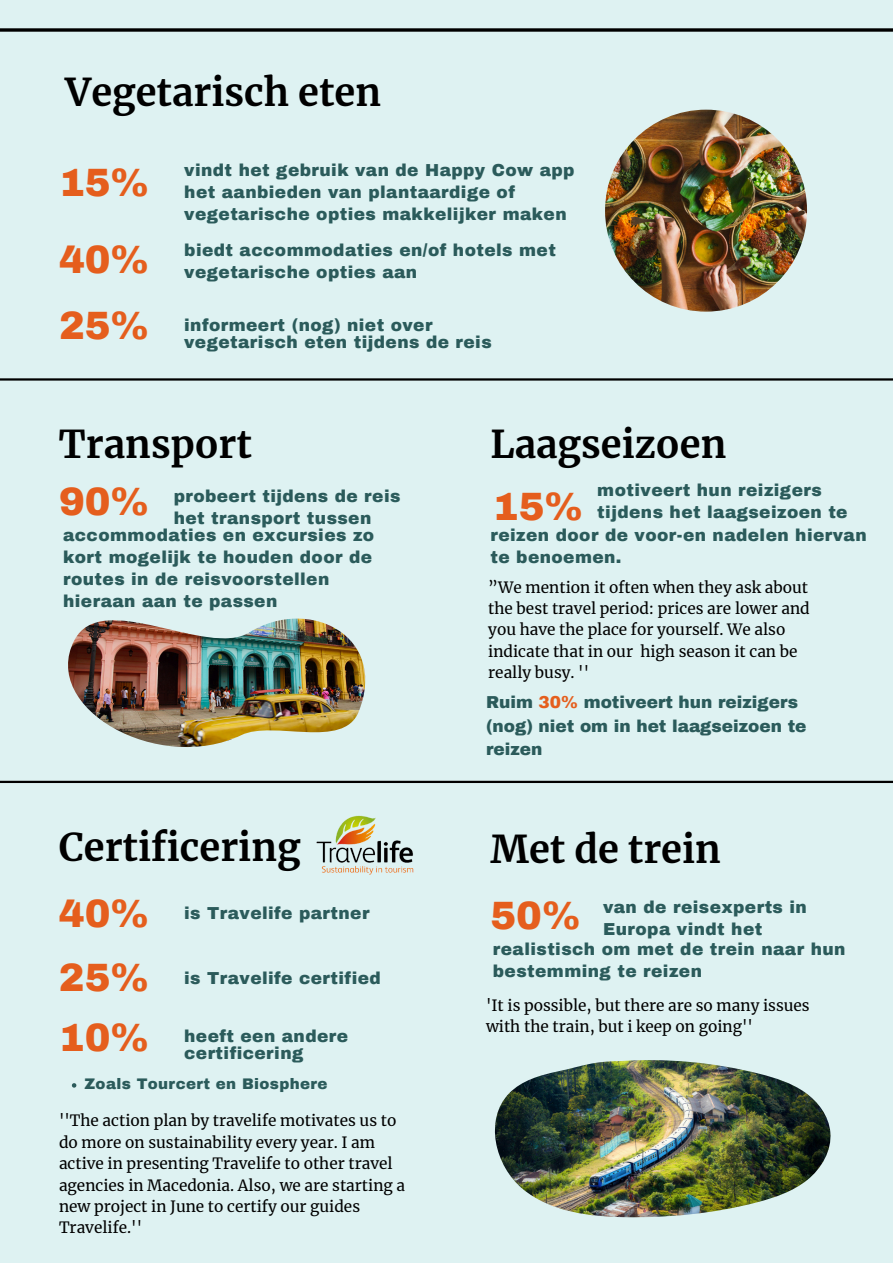
<style>
.page{position:relative;width:893px;height:1263px;background:#def2f2}
.page>*{position:absolute;margin:0;border:0;box-sizing:border-box;transform-origin:0 0}
.t1{font:900 38.62px "Archivo";color:#e55e1d}
.t2{font:700 37.88px "Merriweather";color:#000}
.t3{font:900 16.95px/21.9px "Archivo";letter-spacing:.025em;color:#2b5b5b}
.t4{font:900 16.95px/23.6px "Archivo";color:#2b5b5b}
.t5{font:15.38px/21.4px "Merriweather";color:#000}
.t6{font:900 15px "Archivo";letter-spacing:.025em;color:#2b5b5b}
.s1{color:#e55e1d}
</style>
<div class="page">
<svg style="left:0;top:28px;width:893px;height:4px;background:#222525"></svg>
<hr style="left:0;top:378px;width:893px;height:3px;background:#000">
<hr style="left:0;top:781px;width:893px;height:2px;background:#000">
<img style="left:605px;top:110px;width:202px;height:202px;border-radius:50%">
<img style="left:317px;top:815px;width:97px;height:60px">
<img style="left:495px;top:1060px;width:335px;height:157px">
<img style="left:68px;top:618px;width:297px;height:129px">
<svg style="left:72px;top:1083px;width:4px;height:4px"></svg>
<h2 class="t2" style="left:65px;top:69px;width:317px">Vegetarisch eten</h2>
<h3 class="t1" style="left:59px;top:162px;width:92px">15%</h3>
<h2 class="t3" style="left:184px;top:160px;width:392px">vindt het gebruik van de Happy Cow app het aanbieden van plantaardige of vegetarische opties makkelijker maken</h2>
<h1 class="t1" style="left:59px;top:239px;width:92px">40%</h1>
<h3 class="t3" style="left:184px;top:240px;width:373px">biedt accommodaties en/of hotels met vegetarische opties aan</h3>
<h3 class="t1" style="left:59px;top:305px;width:92px">25%</h3>
<p class="t3" style="left:184px;top:317px;width:309px;line-height:16.9px">informeert (nog) niet over vegetarisch eten tijdens de reis</p>
<h1 class="t2" style="left:59px;top:421px;width:194px">Transport</h1>
<h2 class="t1" style="left:59px;top:481px;width:92px">90%</h2>
<h3 class="t3" style="left:174px;top:485px;width:228px">probeert tijdens de reis het transport tussen</h3>
<p class="t3" style="left:63px;top:524px;width:312px">accommodaties en excursies zo kort mogelijk te houden door de routes in de reisvoorstellen hieraan aan te passen</p>
<h1 class="t2" style="left:59px;top:824px;width:243px">Certificering</h1>
<h2 class="t1" style="left:59px;top:893px;width:92px">40%</h2>
<h2 class="t3" style="left:184px;top:903px;width:187px">is Travelife partner</h2>
<h1 class="t1" style="left:59px;top:957px;width:92px">25%</h1>
<h3 class="t3" style="left:184px;top:967px;width:198px">is Travelife certified</h3>
<h1 class="t1" style="left:59px;top:1017px;width:92px">10%</h1>
<h3 class="t3" style="left:184px;top:1027px;width:165px;line-height:16.9px">heeft een andere certificering</h3>
<h3 class="t6" style="left:84px;top:1076px;width:244px">Zoals Tourcert en Biosphere</h3>
<h3 class="t5" style="left:59px;top:1110px;width:348px">''The action plan by travelife motivates us to do more on sustainability every year. I am active in presenting Travelife to other travel agencies in Macedonia. Also, we are starting a new project in June to certify our guides Travelife.''</h3>
<h1 class="t2" style="left:490px;top:421px;width:237px">Laagseizoen</h1>
<h3 class="t1" style="left:493px;top:486px;width:92px">15%</h3>
<h3 class="t3" style="left:490px;top:524px;width:378px">reizen door de voor-en nadelen hiervan te benoemen.</h3>
<h3 class="t5" style="left:488px;top:576px;width:323px">”We mention it often when they ask about the best travel period: prices are lower and you have the place for yourself. We also indicate that in our high season it can be really busy. ''</h3>
<p class="t4" style="left:486px;top:691px;width:322px">Ruim <span class="s1">30%</span> motiveert hun reizigers (nog) niet om in het laagseizoen te reizen</p>
<h3 class="t3" style="left:597px;top:480px;width:252px">motiveert hun reizigers tijdens het laagseizoen te</h3>
<h1 class="t2" style="left:490px;top:826px;width:232px">Met de trein</h1>
<h3 class="t1" style="left:490px;top:895px;width:92px">50%</h3>
<h3 class="t3" style="left:603px;top:896px;width:205px">van de reisexperts in<br>Europa vindt het</h3>
<p class="t3" style="left:493px;top:938px;width:354px">realistisch om met de trein naar hun bestemming te reizen</p>
<h1 class="t5" style="left:486px;top:994px;width:325px">'It is possible, but there are so many issues with the train, but i keep on going''</h1>
</div>
